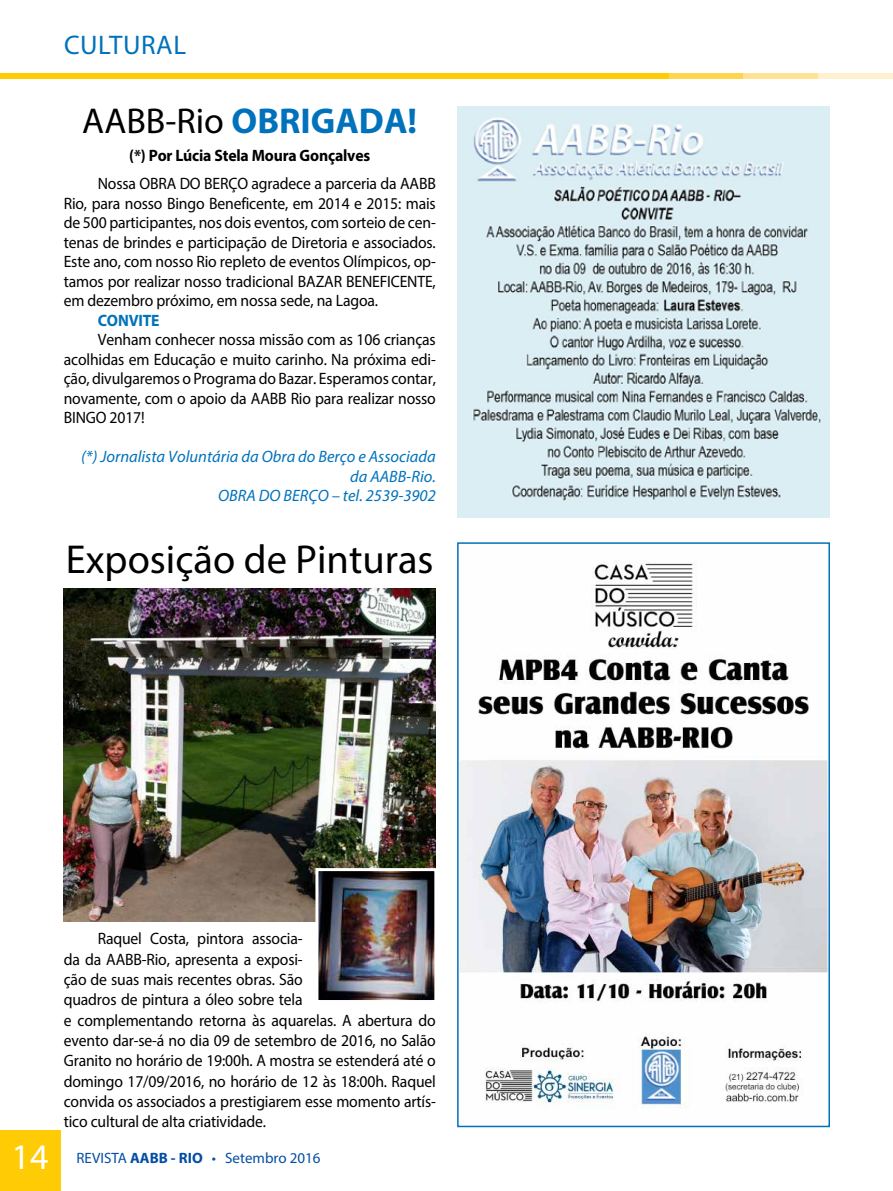
<style>
.page{position:relative;width:893px;height:1191px;background:#fff}
.page>*{position:absolute;margin:0;border:0;box-sizing:border-box;transform-origin:0 0}
.t1{font:40.5px "Myriad Pro";color:#000}
.t2{font:700 36px "Myriad Pro";color:#0072bc}
.t3{font:36px "Myriad Pro";color:#fff}
.t4{font:27px "Myriad Pro";color:#0072bc}
.t5{font:16.5px/19.5px "Myriad Pro";letter-spacing:-.01em;color:#000;text-align:justify;scale:.95 1}
.t6{font:italic 16.5px/19.5px "Myriad Pro";color:#0072bc;text-align:right}
.t7{font:700 16.5px "Myriad Pro";letter-spacing:-.01em;color:#000;scale:.95 1}
.t8{font:700 16.5px "Myriad Pro";letter-spacing:-.01em;color:#0072bc;scale:.95 1}
.t9{font:15px "Myriad Pro";color:#034ea2}
.s1{font-weight:400;color:#000}
.s2{font-weight:700}
</style>
<div class="page">
<div style="left:0;top:1130px;width:61px;height:61px;background:#ffcb05"></div>
<div style="left:0;top:73px;width:669px;height:6px;background:#ffcb05"></div>
<div style="left:669px;top:73px;width:75px;height:6px;background:#ffd44f"></div>
<div style="left:744px;top:73px;width:74px;height:6px;background:#ffe293"></div>
<div style="left:818px;top:73px;width:75px;height:6px;background:#fff1d0"></div>
<img style="left:460px;top:561px;width:367px;height:547px">
<div style="left:457px;top:542px;width:373px;height:585px;border:2px solid #0072bc"></div>
<img style="left:458px;top:106px;width:372px;height:412px">
<img style="left:64px;top:588px;width:372px;height:333px">
<img style="left:319px;top:872px;width:114px;height:127px">
<div style="left:315px;top:868px;width:122px;height:135px;border:3px solid #fff"></div>
<h3 class="t4" style="left:64px;top:29px;width:17px">cultural</h3>
<h2 class="t2" style="left:82px;top:98px;width:336px"><span class="s1">AABB-Rio</span> OBRIGADA!</h2>
<p class="t7" style="left:129px;top:145px;width:255px">(*) Por Lúcia Stela Moura Gonçalves</p>
<p class="t5" style="left:64px;top:174px;width:393px;text-indent:34px">Nossa OBRA DO BERÇO agradece a parceria da AABB Rio, para nosso Bingo Beneficente, em 2014 e 2015: mais de 500 participantes, nos dois eventos, com sorteio de cen&shy;tenas de brindes e participação de Diretoria e associados.<br>Este ano, com nosso Rio repleto de eventos Olímpicos, op&shy;tamos por realizar nosso tradicional BAZAR BENEFICENTE, em dezembro próximo, em nossa sede, na Lagoa.</p>
<p class="t8" style="left:98px;top:309px;width:67px">CONVITE</p>
<p class="t5" style="left:64px;top:330px;width:393px;text-indent:34px">Venham conhecer nossa missão com as 106 crianças acolhidas em Educação e muito carinho. Na próxima edi&shy;ção, divulgaremos o Programa do Bazar. Esperamos contar, novamente, com o apoio da AABB Rio para realizar nosso BINGO 2017!</p>
<p class="t6" style="left:81px;top:447px;width:356px">(*) Jornalista Voluntária da Obra do Berço e Associada da AABB-Rio.<br>OBRA DO BERÇO – tel. 2539-3902</p>
<h1 class="t1" style="left:66px;top:534px;width:369px">Exposição de Pinturas</h1>
<p class="t5" style="left:64px;top:928px;width:393px;line-height:20.4px;text-align:left;text-indent:34px">Raquel Costa, pintora associa-<br>da da AABB-Rio, apresenta a exposi-<br>ção de suas mais recentes obras. São<br>quadros de pintura a óleo sobre tela<br>e complementando retorna às aquarelas. A abertura do evento dar-se-á no dia 09 de setembro de 2016, no Salão Granito no horário de 19:00h. A mostra se estenderá até o domingo 17/09/2016, no horário de 12 às 18:00h. Raquel convida os associados a prestigiarem esse momento artís&shy;tico cultural de alta criatividade.</p>
<h2 class="t3" style="left:12px;top:1134px;width:38px">14</h2>
<p class="t9" style="left:77px;top:1148px;width:246px">REVISTA <span class="s2">AABB - RIO</span> • Setembro 2016</p>
</div>
